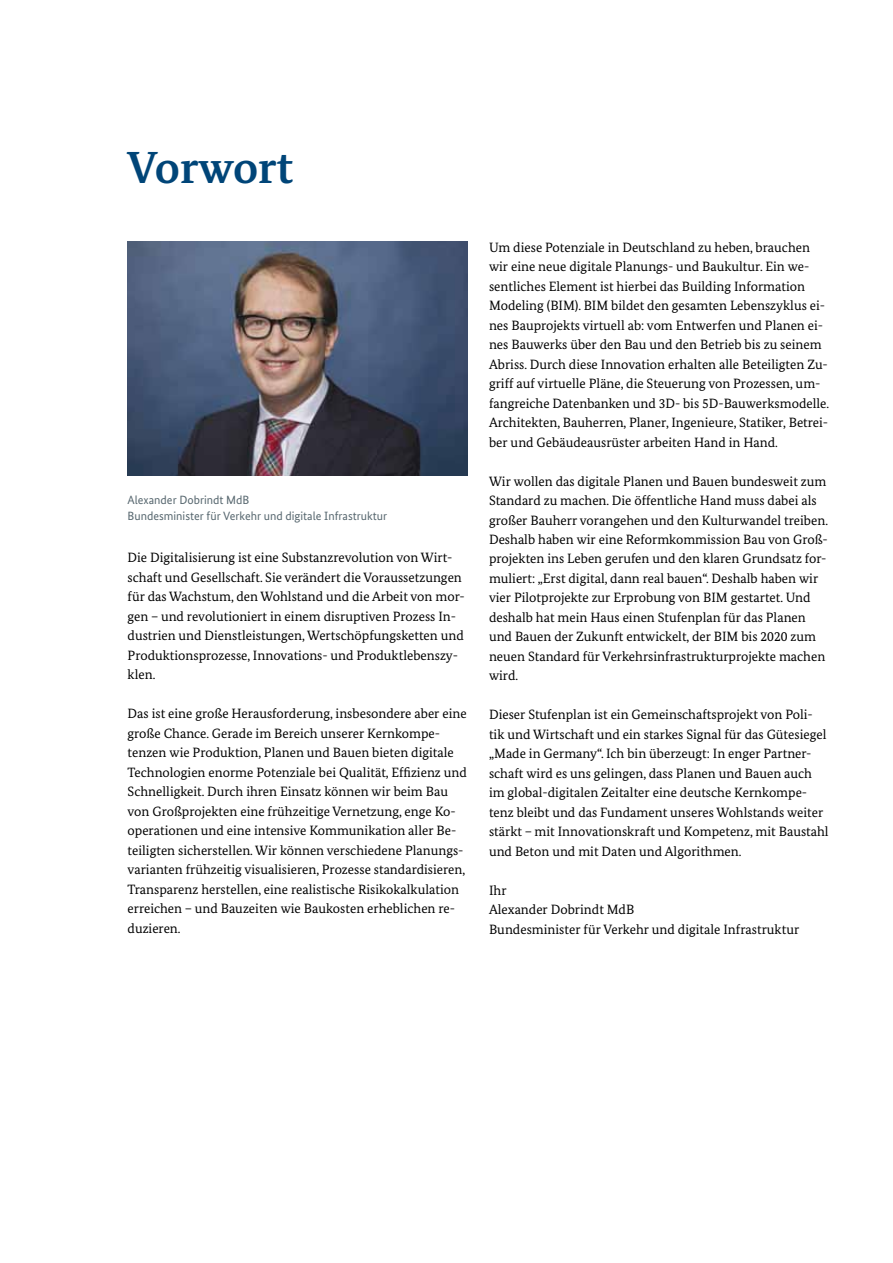
<style>
.page{position:relative;width:893px;height:1263px;background:#fff}
.page>*{position:absolute;margin:0;border:0;box-sizing:border-box;transform-origin:0 0}
.t1{font:700 45px "Bundes Serif";color:#004578}
.t2{font:13.5px/19.5px "Bundes Serif";color:#000}
.t3{font:12px/15.8px "Bundes Sans";color:#57676f}
</style>
<div class="page">
<img style="left:128px;top:241px;width:340px;height:234px">
<h1 class="t1" style="left:128px;top:140px;width:167px">Vorwort</h1>
<p class="t3" style="left:128px;top:492px;width:261px">Alexander Dobrindt MdB<br>Bundesminister für Verkehr und digitale Infrastruktur</p>
<p class="t2" style="left:128px;top:548px;width:339px">Die Digitalisierung ist eine Substanzrevolution von Wirt&shy;schaft und Gesellschaft. Sie verändert die Voraussetzungen für das Wachstum, den Wohlstand und die Arbeit von mor&shy;gen – und revolutioniert in einem disruptiven Prozess In&shy;dustrien und Dienstleistungen, Wertschöpfungsketten und Produktionsprozesse, Innovations- und Produktlebenszy&shy;klen.</p>
<p class="t2" style="left:128px;top:704px;width:341px">Das ist eine große Herausforderung, insbesondere aber eine große Chance. Gerade im Bereich unserer Kernkompe&shy;tenzen wie Produktion, Planen und Bauen bieten digitale Technologien enorme Potenziale bei Qualität, Effizienz und Schnelligkeit. Durch ihren Einsatz können wir beim Bau von Großprojekten eine frühzeitige Vernetzung, enge Ko&shy;operationen und eine intensive Kommunikation aller Be&shy;teiligten sicherstellen. Wir können verschiedene Planungs&shy;varianten frühzeitig visualisieren, Prozesse standardisieren, Transparenz herstellen, eine realistische Risikokalkulation erreichen – und Bauzeiten wie Baukosten erheblichen re&shy;duzieren.</p>
<p class="t2" style="left:489px;top:237px;width:342px">Um diese Potenziale in Deutschland zu heben, brauchen wir eine neue digitale Planungs- und Baukultur. Ein we&shy;sentliches Element ist hierbei das Building Information Modeling (BIM). BIM bildet den gesamten Lebenszyklus ei&shy;nes Bauprojekts virtuell ab: vom Entwerfen und Planen ei&shy;nes Bauwerks über den Bau und den Betrieb bis zu seinem Abriss. Durch diese Innovation erhalten alle Beteiligten Zu&shy;griff auf virtuelle Pläne, die Steuerung von Prozessen, um&shy;fangreiche Datenbanken und 3D- bis 5D-Bauwerksmodelle.<br>Architekten, Bauherren, Planer, Ingenieure, Statiker, Betrei&shy;ber und Gebäudeausrüster arbeiten Hand in Hand.</p>
<p class="t2" style="left:489px;top:471px;width:340px">Wir wollen das digitale Planen und Bauen bundesweit zum Standard zu machen. Die öffentliche Hand muss dabei als großer Bauherr vorangehen und den Kulturwandel treiben.<br>Deshalb haben wir eine Reformkommission Bau von Groß&shy;projekten ins Leben gerufen und den klaren Grundsatz for&shy;muliert: „Erst digital, dann real bauen“. Deshalb haben wir vier Pilotprojekte zur Erprobung von BIM gestartet. Und deshalb hat mein Haus einen Stufenplan für das Planen und Bauen der Zukunft entwickelt, der BIM bis 2020 zum neuen Standard für Verkehrsinfrastrukturprojekte machen wird.</p>
<p class="t2" style="left:489px;top:705px;width:341px">Dieser Stufenplan ist ein Gemeinschaftsprojekt von Poli&shy;tik und Wirtschaft und ein starkes Signal für das Gütesiegel „Made in Germany“. Ich bin überzeugt: In enger Partner&shy;schaft wird es uns gelingen, dass Planen und Bauen auch im global-digitalen Zeitalter eine deutsche Kernkompe&shy;tenz bleibt und das Fundament unseres Wohlstands weiter stärkt – mit Innovationskraft und Kompetenz, mit Baustahl und Beton und mit Daten und Algorithmen.</p>
<p class="t2" style="left:489px;top:880px;width:312px">Ihr<br>Alexander Dobrindt MdB<br>Bundesminister für Verkehr und digitale Infrastruktur</p>
</div>
